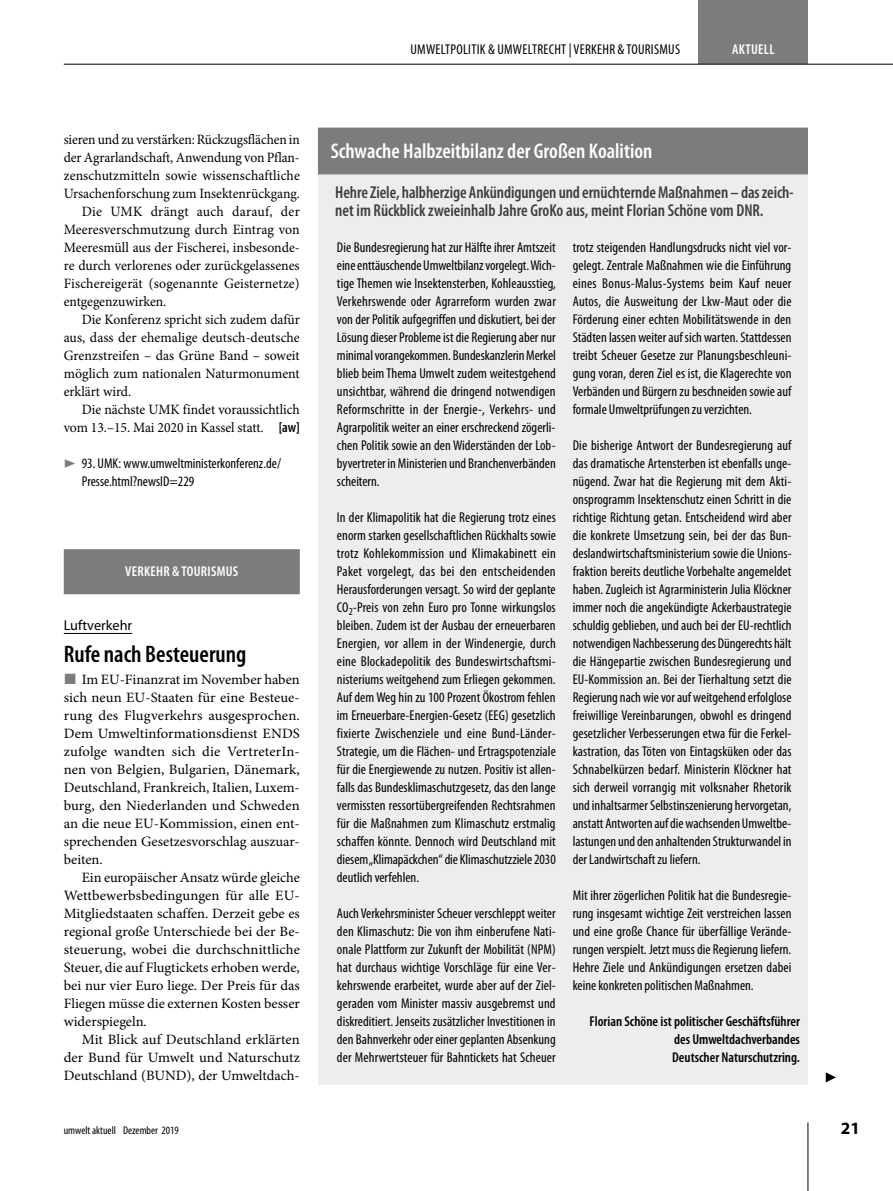
<style>
.page{position:relative;width:893px;height:1191px;background:#fff}
.page>*{position:absolute;margin:0;border:0;box-sizing:border-box;transform-origin:0 0}
.t1{font:600 condensed 24px "Myriad Pro";color:#000}
.t2{font:600 condensed 21.3px "Myriad Pro";color:#fff}
.t3{font:600 condensed 17.25px/18px "Myriad Pro";letter-spacing:-.005em;color:#3e3d40}
.t4{font:700 17.25px "Myriad Pro";color:#000}
.t5{font:condensed 14.25px/18px "Myriad Pro";color:#000;text-align:justify}
.t6{font:14.25px/18px "Minion Pro";color:#000;text-align:justify}
.t7{font:14.25px "Minion Pro";color:#000;scale:.96 1}
.t8{font:600 condensed 14.25px/18px "Myriad Pro";color:#000;text-align:justify}
.t9{font:condensed 14.25px "Myriad Pro";letter-spacing:.02em;color:#000}
.t10{font:14.25px "Minion Pro";color:#000;scale:.95 1}
.t11{font:14.25px "Minion Pro";letter-spacing:.02em;color:#000}
.t12{font:600 condensed 14.25px "Myriad Pro";letter-spacing:.02em;color:#fff}
.t13{font:14.25px "Myriad Pro";color:#000}
.t14{font:condensed 11.25px "Myriad Pro";color:#000}
.s1{font-family:"Myriad Pro";font-weight:600;font-stretch:condensed}
</style>
<div class="page">
<hr style="left:807px;top:1122px;width:1px;height:69px;background:#000">
<div style="left:699px;top:0;width:109px;height:64px;background:#7b7c7e"></div>
<hr style="left:64px;top:64px;width:829px;height:1px;background:#000">
<div style="left:64px;top:549px;width:236px;height:45px;background:#7b7c7e"></div>
<hr style="left:64px;top:633px;width:68px;height:1px;background:#000">
<svg style="left:826px;top:1072px;width:10px;height:10px"></svg>
<div style="left:318px;top:171px;width:490px;height:913px;background:#eceded"></div>
<div style="left:318px;top:128px;width:490px;height:46px;background:#7b7c7e"></div>
<p class="t10" style="left:64px;top:130px;width:250px">sieren und zu verstärken: Rückzugsflächen in</p>
<p class="t7" style="left:64px;top:148px;width:247px">der Agrarlandschaft, Anwendung von Pflan-</p>
<p class="t6" style="left:64px;top:167px;width:238px">zenschutzmitteln sowie wissenschaftliche</p>
<p class="t7" style="left:64px;top:184px;width:247px">Ursachenforschung zum Insektenrückgang.</p>
<p class="t11" style="left:82px;top:202px;width:220px">Die UMK drängt auch darauf, der</p>
<p class="t6" style="left:64px;top:221px;width:237px">Meeresverschmutzung durch Eintrag von</p>
<p class="t6" style="left:64px;top:239px;width:238px">Meeresmüll aus der Fischerei, insbesonde-</p>
<p class="t6" style="left:64px;top:257px;width:237px">re durch verlorenes oder zurückgelassenes</p>
<p class="t6" style="left:64px;top:275px;width:237px">Fischereigerät (sogenannte Geisternetze)</p>
<p class="t7" style="left:64px;top:292px;width:108px">entgegenzuwirken.</p>
<p class="t7" style="left:82px;top:310px;width:229px">Die Konferenz spricht sich zudem dafür</p>
<p class="t6" style="left:64px;top:329px;width:238px">aus, dass der ehemalige deutsch-deutsche</p>
<p class="t6" style="left:64px;top:347px;width:237px">Grenzstreifen – das Grüne Band – soweit</p>
<p class="t6" style="left:64px;top:365px;width:237px">möglich zum nationalen Naturmonument</p>
<p class="t7" style="left:64px;top:382px;width:72px">erklärt wird.</p>
<p class="t7" style="left:82px;top:400px;width:229px">Die nächste UMK findet voraussichtlich</p>
<p class="t7" style="left:64px;top:418px;width:247px">vom 13.–15. Mai 2020 in Kassel statt. <span class="s1">[aw]</span></p>
<p class="t5" style="left:82px;top:454px;width:201px">93. UMK: www.umweltministerkonferenz.de/<br>Presse.html?newsID=229</p>
<p class="t12" style="left:125px;top:562px;width:115px">VERKEHR &amp; TOURISMUS</p>
<p class="t13" style="left:64px;top:616px;width:70px">Luftverkehr</p>
<h1 class="t1" style="left:64px;top:639px;width:184px">Rufe nach Besteuerung</h1>
<p class="t6" style="left:64px;top:671px;width:238px;text-indent:18px">Im EU-Finanzrat im November haben sich neun EU-Staaten für eine Besteue&shy;rung des Flugverkehrs ausgesprochen.<br>Dem Umweltinformationsdienst ENDS zufolge wandten sich die VertreterIn&shy;nen von Belgien, Bulgarien, Dänemark, Deutschland, Frankreich, Italien, Luxem&shy;burg, den Niederlanden und Schweden an die neue EU-Kommission, einen ent&shy;sprechenden Gesetzesvorschlag auszuar&shy;beiten.</p>
<p class="t6" style="left:64px;top:869px;width:238px;text-indent:18px">Ein europäischer Ansatz würde gleiche Wettbewerbsbedingungen für alle EU-Mitgliedstaaten schaffen. Derzeit gebe es regional große Unterschiede bei der Be&shy;steuerung, wobei die durchschnittliche Steuer, die auf Flugtickets erhoben werde, bei nur vier Euro liege. Der Preis für das Fliegen müsse die externen Kosten besser widerspiegeln.</p>
<p class="t6" style="left:64px;top:1031px;width:238px;text-indent:18px">Mit Blick auf Deutschland erklärten der Bund für Umwelt und Naturschutz Deutschland (BUND), der Umweltdach-</p>
<p class="t9" style="left:411px;top:41px;width:271px">UMWELTPOLITIK &amp; UMWELTRECHT | VERKEHR &amp; TOURISMUS</p>
<h2 class="t2" style="left:331px;top:137px;width:323px">Schwache Halbzeitbilanz der Großen Koalition</h2>
<p class="t12" style="left:732px;top:40px;width:44px">AKTUELL</p>
<p class="t3" style="left:335px;top:183px;width:460px">Hehre Ziele, halbherzige Ankündigungen und ernüchternde Maßnahmen – das zeich&shy;net im Rückblick zweieinhalb Jahre GroKo aus, meint Florian Schöne vom DNR.</p>
<p class="t5" style="left:337px;top:238px;width:220px">Die Bundesregierung hat zur Hälfte ihrer Amtszeit eine enttäuschende Umweltbilanz vorgelegt. Wich&shy;tige Themen wie Insektensterben, Kohleausstieg, Verkehrswende oder Agrarreform wurden zwar von der Politik aufgegriffen und diskutiert, bei der Lösung dieser Probleme ist die Regierung aber nur minimal vorangekommen. Bundeskanzlerin Merkel blieb beim Thema Umwelt zudem weitestgehend unsichtbar, während die dringend notwendigen Reformschritte in der Energie-, Verkehrs- und Agrarpolitik weiter an einer erschreckend zögerli&shy;chen Politik sowie an den Widerständen der Lob&shy;byvertreter in Ministerien und Branchenverbänden scheitern.</p>
<p class="t5" style="left:337px;top:508px;width:220px">In der Klimapolitik hat die Regierung trotz eines enorm starken gesellschaftlichen Rückhalts sowie trotz Kohlekommission und Klimakabinett ein Paket vorgelegt, das bei den entscheidenden Herausforderungen versagt. So wird der geplante CO<sub>2</sub>-Preis von zehn Euro pro Tonne wirkungslos bleiben. Zudem ist der Ausbau der erneuerbaren Energien, vor allem in der Windenergie, durch eine Blockadepolitik des Bundeswirtschaftsmi&shy;nisteriums weitgehend zum Erliegen gekommen.<br>Auf dem Weg hin zu 100 Prozent Ökostrom fehlen im Erneuerbare-Energien-Gesetz (EEG) gesetzlich fixierte Zwischenziele und eine Bund-Länder-Strategie, um die Flächen- und Ertragspotenziale für die Energiewende zu nutzen. Positiv ist allen&shy;falls das Bundesklimaschutzgesetz, das den lange vermissten ressortübergreifenden Rechtsrahmen für die Maßnahmen zum Klimaschutz erstmalig schaffen könnte. Dennoch wird Deutschland mit diesem „Klimapäckchen“ die Klimaschutzziele 2030 deutlich verfehlen.</p>
<p class="t5" style="left:337px;top:904px;width:220px">Auch Verkehrsminister Scheuer verschleppt weiter den Klimaschutz: Die von ihm einberufene Nati&shy;onale Plattform zur Zukunft der Mobilität (NPM) hat durchaus wichtige Vorschläge für eine Ver&shy;kehrswende erarbeitet, wurde aber auf der Ziel&shy;geraden vom Minister massiv ausgebremst und diskreditiert. Jenseits zusätzlicher Investitionen in den Bahnverkehr oder einer geplanten Absenkung der Mehrwertsteuer für Bahntickets hat Scheuer</p>
<p class="t5" style="left:573px;top:238px;width:220px">trotz steigenden Handlungsdrucks nicht viel vor&shy;gelegt. Zentrale Maßnahmen wie die Einführung eines Bonus-Malus-Systems beim Kauf neuer Autos, die Ausweitung der Lkw-Maut oder die Förderung einer echten Mobilitätswende in den Städten lassen weiter auf sich warten. Stattdessen treibt Scheuer Gesetze zur Planungsbeschleuni&shy;gung voran, deren Ziel es ist, die Klagerechte von Verbänden und Bürgern zu beschneiden sowie auf formale Umweltprüfungen zu verzichten.</p>
<p class="t5" style="left:573px;top:436px;width:220px">Die bisherige Antwort der Bundesregierung auf das dramatische Artensterben ist ebenfalls unge&shy;nügend. Zwar hat die Regierung mit dem Akti&shy;onsprogramm Insektenschutz einen Schritt in die richtige Richtung getan. Entscheidend wird aber die konkrete Umsetzung sein, bei der das Bun&shy;deslandwirtschaftsministerium sowie die Unions&shy;fraktion bereits deutliche Vorbehalte angemeldet haben. Zugleich ist Agrarministerin Julia Klöckner immer noch die angekündigte Ackerbaustrategie schuldig geblieben, und auch bei der EU-rechtlich notwendigen Nachbesserung des Düngerechts hält die Hängepartie zwischen Bundesregierung und EU-Kommission an. Bei der Tierhaltung setzt die Regierung nach wie vor auf weitgehend erfolglose freiwillige Vereinbarungen, obwohl es dringend gesetzlicher Verbesserungen etwa für die Ferkel&shy;kastration, das Töten von Eintagsküken oder das Schnabelkürzen bedarf. Ministerin Klöckner hat sich derweil vorrangig mit volksnaher Rhetorik und inhaltsarmer Selbstinszenierung hervorgetan, anstatt Antworten auf die wachsenden Umweltbe&shy;lastungen und den anhaltenden Strukturwandel in der Landwirtschaft zu liefern.</p>
<p class="t5" style="left:573px;top:886px;width:220px">Mit ihrer zögerlichen Politik hat die Bundesregie&shy;rung insgesamt wichtige Zeit verstreichen lassen und eine große Chance für überfällige Verände&shy;rungen verspielt. Jetzt muss die Regierung liefern.<br>Hehre Ziele und Ankündigungen ersetzen dabei keine konkreten politischen Maßnahmen.</p>
<p class="t8" style="left:672px;top:1012px;width:129px;text-indent:-83px">Florian Schöne ist politischer Geschäftsführer des Umweltdachverbandes Deutscher Naturschutzring.</p>
<p class="t14" style="left:64px;top:1123px;width:117px">umwelt aktuell Dezember 2019</p>
<p class="t4" style="left:841px;top:1117px;width:21px">21</p>
</div>
